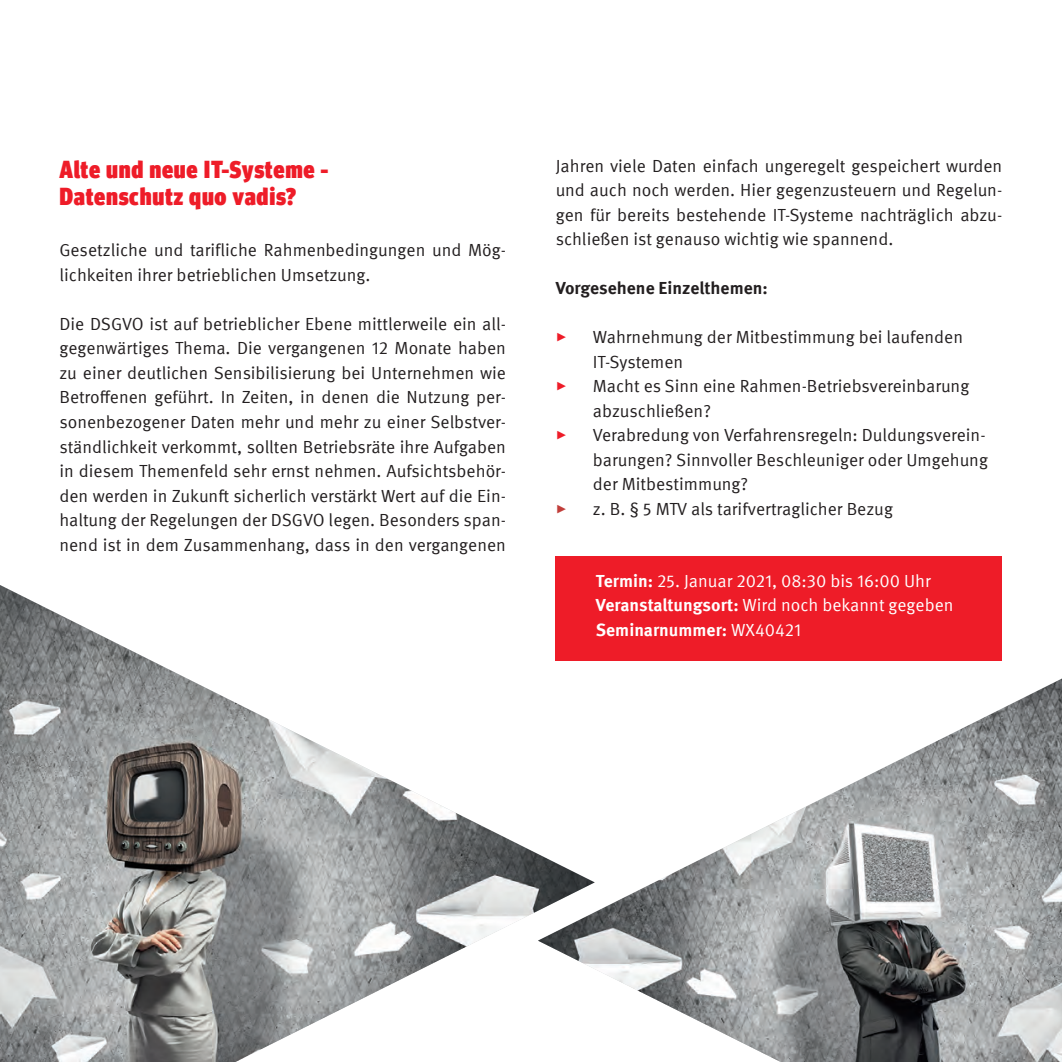
<style>
.page{position:relative;width:1062px;height:1062px;background:#fff}
.page>*{position:absolute;margin:0;border:0;box-sizing:border-box;transform-origin:0 0}
.t1{font:900 condensed 24.5px/26.2px "Meta Head IGM";letter-spacing:.03em;color:#ee1c28}
.t2{font:17.5px/24.5px "Meta IGM";color:#231f20}
.t3{font:17.5px/24.5px "Meta IGM";color:#fff}
.t4{font:700 17.5px "Meta IGM";color:#231f20}
.s1{color:#ee1c28}
.s2{color:#c13e3a}
.s3{font-weight:700}
</style>
<div class="page">
<div style="left:555px;top:556px;width:447px;height:104px;background:#ee1c28"></div>
<img style="left:595px;top:678px;width:467px;height:384px">
<img style="left:0;top:585px;width:595px;height:477px">
<h1 class="t1" style="left:59px;top:155px;width:271px">Alte und neue IT-Systeme -<br>Datenschutz quo vadis?</h1>
<p class="t2" style="left:59px;top:237px;width:448px">Gesetzliche und tarifliche Rahmenbedingungen und Mög&shy;lichkeiten ihrer betrieblichen Umsetzung.</p>
<p class="t2" style="left:59px;top:310px;width:448px;text-align:justify">Die DSGVO ist auf betrieblicher Ebene mittlerweile ein all&shy;gegenwärtiges Thema. Die vergangenen 12 Monate haben zu einer deutlichen Sensibilisierung bei Unternehmen wie Betroffenen geführt. In Zeiten, in denen die Nutzung per&shy;sonenbezogener Daten mehr und mehr zu einer Selbstver&shy;ständlichkeit verkommt, sollten Betriebsräte ihre Aufgaben in diesem Themenfeld sehr ernst nehmen. Aufsichtsbehör&shy;den werden in Zukunft sicherlich verstärkt Wert auf die Ein&shy;haltung der Regelungen der DSGVO legen. Besonders span&shy;nend ist in dem Zusammenhang, dass in den vergangenen</p>
<p class="t2" style="left:555px;top:152px;width:448px;text-align:justify">Jahren viele Daten einfach ungeregelt gespeichert wurden und auch noch werden. Hier gegenzusteuern und Regelun&shy;gen für bereits bestehende IT-Systeme nachträglich abzu&shy;schließen ist genauso wichtig wie spannend.</p>
<p class="t4" style="left:555px;top:274px;width:214px">Vorgesehene Einzelthemen:</p>
<p class="t2" style="left:593px;top:324px;width:372px;text-indent:-37px"><span class="s1">✓</span> Wahrnehmung der Mitbestimmung bei laufenden<br>IT-Systemen</p>
<p class="t2" style="left:593px;top:373px;width:378px;text-indent:-37px"><span class="s1">✓</span> Macht es Sinn eine Rahmen-Betriebsvereinbarung abzuschließen?</p>
<p class="t2" style="left:593px;top:422px;width:396px;text-indent:-37px"><span class="s1">✓</span> Verabredung von Verfahrensregeln: Duldungsverein&shy;barungen? Sinnvoller Beschleuniger oder Umgehung der Mitbestimmung?</p>
<p class="t2" style="left:555px;top:495px;width:339px"><span class="s2">✓</span> z. B. § 5 MTV als tarifvertraglicher Bezug</p>
<p class="t3" style="left:596px;top:567px;width:359px"><span class="s3">Termin:</span> 25. Januar 2021, 08:30 bis 16:00 Uhr<br><span class="s3">Veranstaltungsort:</span> Wird noch bekannt gegeben<br><span class="s3">Seminarnummer:</span> WX40421</p>
</div>
